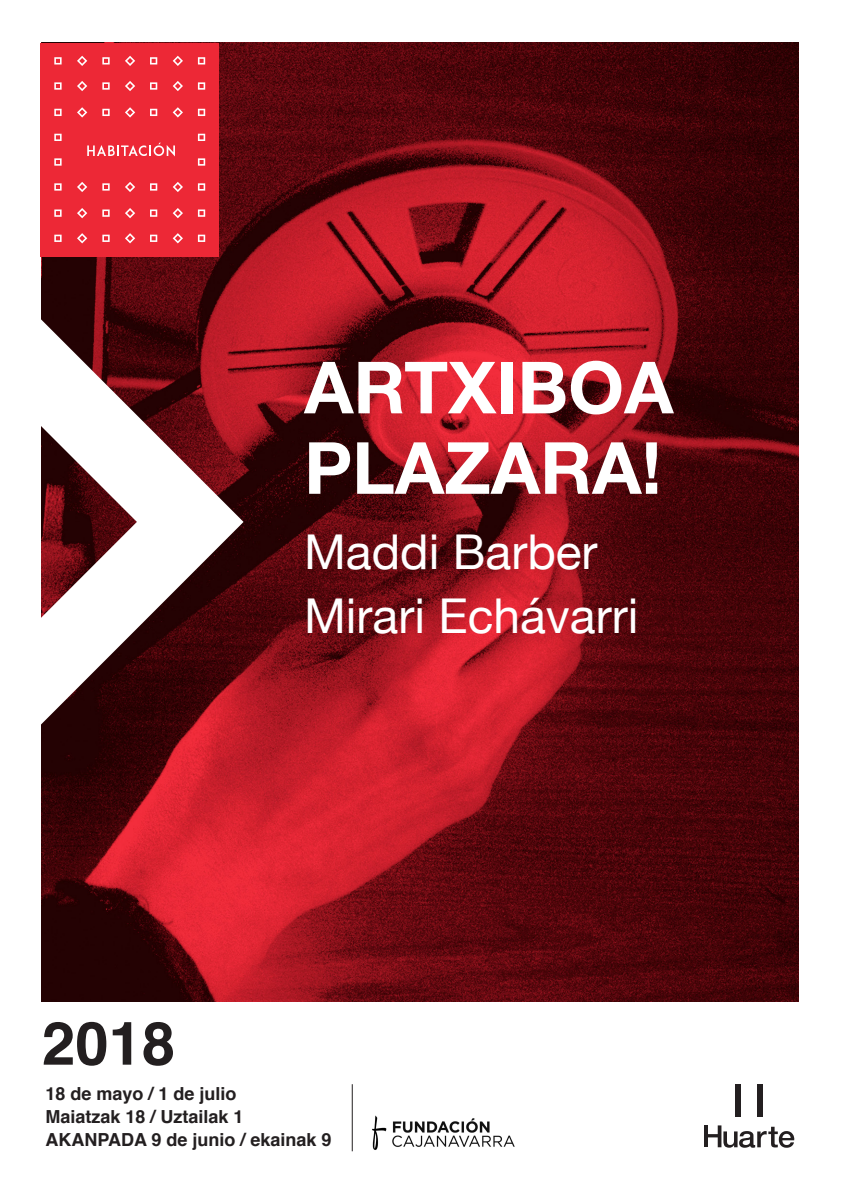
<style>
.page{position:relative;width:842px;height:1191px;background:#fff}
.page>*{position:absolute;margin:0;border:0;box-sizing:border-box;transform-origin:0 0}
.TEXTO_CORRIDO{font:700 72px "Helvetica Neue";color:#fff}
.TITULAR_1{font:700 60px "Helvetica";color:#231f20}
.TEXTO_CORRIDO-2{font:48px/63.3px "Helvetica Neue";color:#fff}
.TITULAR_1-2{font:700 18px "Helvetica";color:#231f20}
</style>
<div class="page">
<img style="left:42px;top:43px;width:757px;height:958px">
<svg style="left:708px;top:1125px;width:86px;height:22px"></svg>
<hr style="left:704px;top:1125px;width:4px;height:22px;background:#231f20">
<div style="left:735px;top:1084px;width:6px;height:33px;background:#231f20"></div>
<div style="left:757px;top:1084px;width:6px;height:33px;background:#231f20"></div>
<div style="left:40px;top:43px;width:179px;height:213px;background:#ed2836"></div>
<svg style="left:173px;top:56px;width:10px;height:10px"></svg>
<svg style="left:198px;top:57px;width:7px;height:7px"></svg>
<svg style="left:125px;top:56px;width:10px;height:10px"></svg>
<svg style="left:102px;top:57px;width:8px;height:7px"></svg>
<svg style="left:150px;top:57px;width:7px;height:7px"></svg>
<svg style="left:77px;top:56px;width:10px;height:10px"></svg>
<svg style="left:54px;top:57px;width:8px;height:7px"></svg>
<svg style="left:173px;top:81px;width:10px;height:10px"></svg>
<svg style="left:198px;top:82px;width:7px;height:8px"></svg>
<svg style="left:125px;top:81px;width:10px;height:10px"></svg>
<svg style="left:102px;top:82px;width:8px;height:8px"></svg>
<svg style="left:150px;top:82px;width:7px;height:8px"></svg>
<svg style="left:77px;top:81px;width:10px;height:10px"></svg>
<svg style="left:54px;top:82px;width:8px;height:8px"></svg>
<svg style="left:173px;top:107px;width:10px;height:10px"></svg>
<svg style="left:198px;top:109px;width:7px;height:7px"></svg>
<svg style="left:125px;top:107px;width:10px;height:10px"></svg>
<svg style="left:102px;top:109px;width:8px;height:7px"></svg>
<svg style="left:150px;top:109px;width:7px;height:7px"></svg>
<svg style="left:77px;top:107px;width:10px;height:10px"></svg>
<svg style="left:54px;top:109px;width:8px;height:7px"></svg>
<svg style="left:198px;top:134px;width:7px;height:7px"></svg>
<svg style="left:54px;top:134px;width:8px;height:7px"></svg>
<svg style="left:198px;top:158px;width:7px;height:8px"></svg>
<svg style="left:54px;top:158px;width:8px;height:8px"></svg>
<svg style="left:173px;top:182px;width:10px;height:10px"></svg>
<svg style="left:198px;top:183px;width:7px;height:8px"></svg>
<svg style="left:125px;top:182px;width:10px;height:10px"></svg>
<svg style="left:102px;top:183px;width:8px;height:8px"></svg>
<svg style="left:150px;top:183px;width:7px;height:8px"></svg>
<svg style="left:77px;top:182px;width:10px;height:10px"></svg>
<svg style="left:54px;top:183px;width:8px;height:8px"></svg>
<svg style="left:173px;top:208px;width:10px;height:10px"></svg>
<svg style="left:198px;top:209px;width:7px;height:8px"></svg>
<svg style="left:125px;top:208px;width:10px;height:10px"></svg>
<svg style="left:102px;top:209px;width:8px;height:8px"></svg>
<svg style="left:150px;top:209px;width:7px;height:8px"></svg>
<svg style="left:77px;top:208px;width:10px;height:10px"></svg>
<svg style="left:54px;top:209px;width:8px;height:8px"></svg>
<svg style="left:173px;top:233px;width:10px;height:10px"></svg>
<svg style="left:198px;top:235px;width:7px;height:7px"></svg>
<svg style="left:125px;top:233px;width:10px;height:10px"></svg>
<svg style="left:102px;top:235px;width:8px;height:7px"></svg>
<svg style="left:150px;top:235px;width:7px;height:7px"></svg>
<svg style="left:77px;top:233px;width:10px;height:10px"></svg>
<svg style="left:54px;top:235px;width:8px;height:7px"></svg>
<svg style="left:41px;top:278px;width:203px;height:487px"></svg>
<svg style="left:87px;top:142px;width:88px;height:15px"></svg>
<img style="left:372px;top:1115px;width:143px;height:35px">
<hr style="left:352px;top:1084px;width:1px;height:67px;background:#231f20">
<p class="TEXTO_CORRIDO" style="left:304px;top:331px;width:371px">ARTXIBOA</p>
<p class="TEXTO_CORRIDO" style="left:304px;top:411px;width:359px">PLAZARA!</p>
<p class="TEXTO_CORRIDO-2" style="left:304px;top:523px;width:336px">Maddi Barber<br>Mirari Echávarri</p>
<p class="TITULAR_1" style="left:42px;top:995px;width:135px">2018</p>
<p class="TITULAR_1-2" style="left:46px;top:1079px;width:193px">18 de mayo / 1 de julio</p>
<p class="TITULAR_1-2" style="left:46px;top:1102px;width:200px">Maiatzak 18 / Uztailak 1</p>
<p class="TITULAR_1-2" style="left:46px;top:1125px;width:288px">AKANPADA 9 de junio / ekainak 9</p>
</div>
